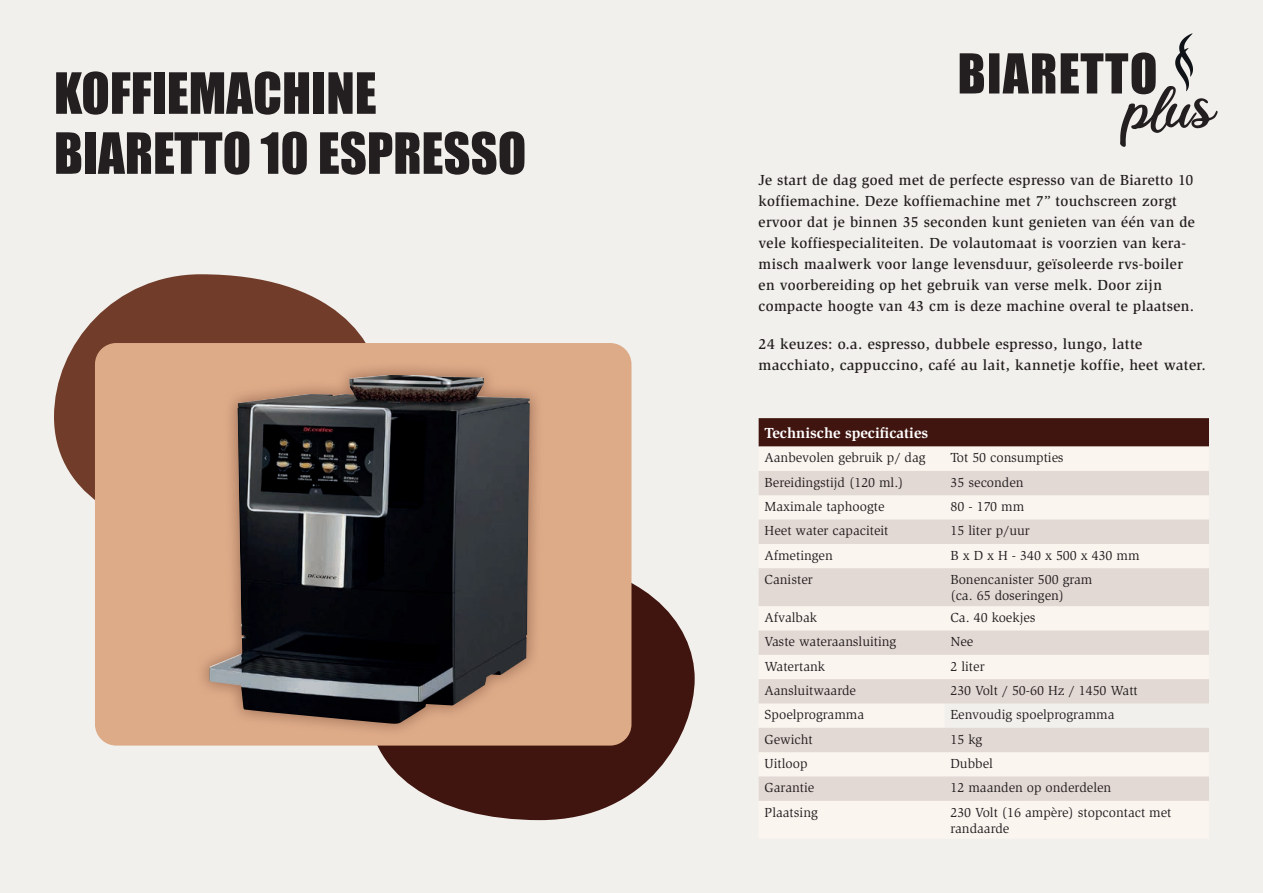
<style>
.page{position:relative;width:1263px;height:893px;background:#f2f0ec}
.page>*{position:absolute;margin:0;border:0;box-sizing:border-box;transform-origin:0 0}
.t1{font:52.5px/60px "Impact";color:#231f20}
.t2{font:500 15px/21px "Slimbach Std";letter-spacing:.025em;color:#231f20}
.t3{font:700 15px "Slimbach Std";color:#fff}
.t4{font:13.5px/16.2px "Slimbach Std";color:#231f20}
</style>
<div class="page">
<svg style="left:54px;top:274px;width:312px;height:226px;fill:#713d2a"></svg>
<svg style="left:377px;top:558px;width:318px;height:262px;fill:#41150f"></svg>
<div style="left:759px;top:418px;width:450px;height:29px;background:#41150f"></div>
<svg style="left:759px;top:471px;width:450px;height:330px;fill:#e3d9d4"></svg>
<div style="left:95px;top:343px;width:536px;height:403px;background:#ddab88;border-radius:21px"></div>
<img style="left:209px;top:375px;width:321px;height:349px">
<svg style="left:960px;top:33px;width:257px;height:114px"></svg>
<h1 class="t1" style="left:54px;top:62px;width:474px">KOFFIEMACHINE<br>BIARETTO 10 ESPRESSO</h1>
<p class="t2" style="left:759px;top:169px;width:438px">Je start de dag goed met de perfecte espresso van de Biaretto 10 koffiemachine. Deze koffiemachine met 7” touchscreen zorgt ervoor dat je binnen 35 seconden kunt genieten van één van de vele koffiespecialiteiten. De volautomaat is voorzien van kera&shy;misch maalwerk voor lange levensduur, geïsoleerde rvs-boiler en voorbereiding op het gebruik van verse melk. Door zijn compacte hoogte van 43 cm is deze machine overal te plaatsen.</p>
<p class="t2" style="left:759px;top:333px;width:449px">24 keuzes: o.a. espresso, dubbele espresso, lungo, latte macchiato, cappuccino, café au lait, kannetje koffie, heet water.</p>
<p class="t3" style="left:765px;top:424px;width:165px">Technische specificaties</p>
<p class="t4" style="left:765px;top:450px;width:162px">Aanbevolen gebruik p/ dag</p>
<p class="t4" style="left:950px;top:450px;width:115px">Tot 50 consumpties</p>
<p class="t4" style="left:765px;top:474px;width:140px">Bereidingstijd (120 ml.)</p>
<p class="t4" style="left:950px;top:474px;width:75px">35 seconden</p>
<p class="t4" style="left:765px;top:498px;width:121px">Maximale taphoogte</p>
<p class="t4" style="left:950px;top:498px;width:75px">80 - 170 mm</p>
<p class="t4" style="left:765px;top:523px;width:125px">Heet water capaciteit</p>
<p class="t4" style="left:950px;top:523px;width:81px">15 liter p/uur</p>
<p class="t4" style="left:765px;top:547px;width:70px">Afmetingen</p>
<p class="t4" style="left:950px;top:547px;width:191px">B x D x H - 340 x 500 x 430 mm</p>
<p class="t4" style="left:765px;top:571px;width:50px">Canister</p>
<p class="t4" style="left:950px;top:571px;width:143px">Bonencanister 500 gram (ca. 65 doseringen)</p>
<p class="t4" style="left:765px;top:609px;width:54px">Afvalbak</p>
<p class="t4" style="left:950px;top:609px;width:86px">Ca. 40 koekjes</p>
<p class="t4" style="left:765px;top:634px;width:133px">Vaste wateraansluiting</p>
<p class="t4" style="left:950px;top:634px;width:24px">Nee</p>
<p class="t4" style="left:765px;top:658px;width:62px">Watertank</p>
<p class="t4" style="left:950px;top:658px;width:36px">2 liter</p>
<p class="t4" style="left:765px;top:682px;width:93px">Aansluitwaarde</p>
<p class="t4" style="left:950px;top:682px;width:189px">230 Volt / 50-60 Hz / 1450 Watt</p>
<p class="t4" style="left:765px;top:707px;width:101px">Spoelprogramma</p>
<p class="t4" style="left:950px;top:707px;width:165px">Eenvoudig spoelprogramma</p>
<p class="t4" style="left:765px;top:731px;width:50px">Gewicht</p>
<p class="t4" style="left:950px;top:731px;width:33px">15 kg</p>
<p class="t4" style="left:765px;top:755px;width:44px">Uitloop</p>
<p class="t4" style="left:950px;top:755px;width:44px">Dubbel</p>
<p class="t4" style="left:765px;top:780px;width:51px">Garantie</p>
<p class="t4" style="left:950px;top:780px;width:162px">12 maanden op onderdelen</p>
<p class="t4" style="left:765px;top:804px;width:55px">Plaatsing</p>
<p class="t4" style="left:950px;top:804px;width:223px">230 Volt (16 ampère) stopcontact met randaarde</p>
</div>
